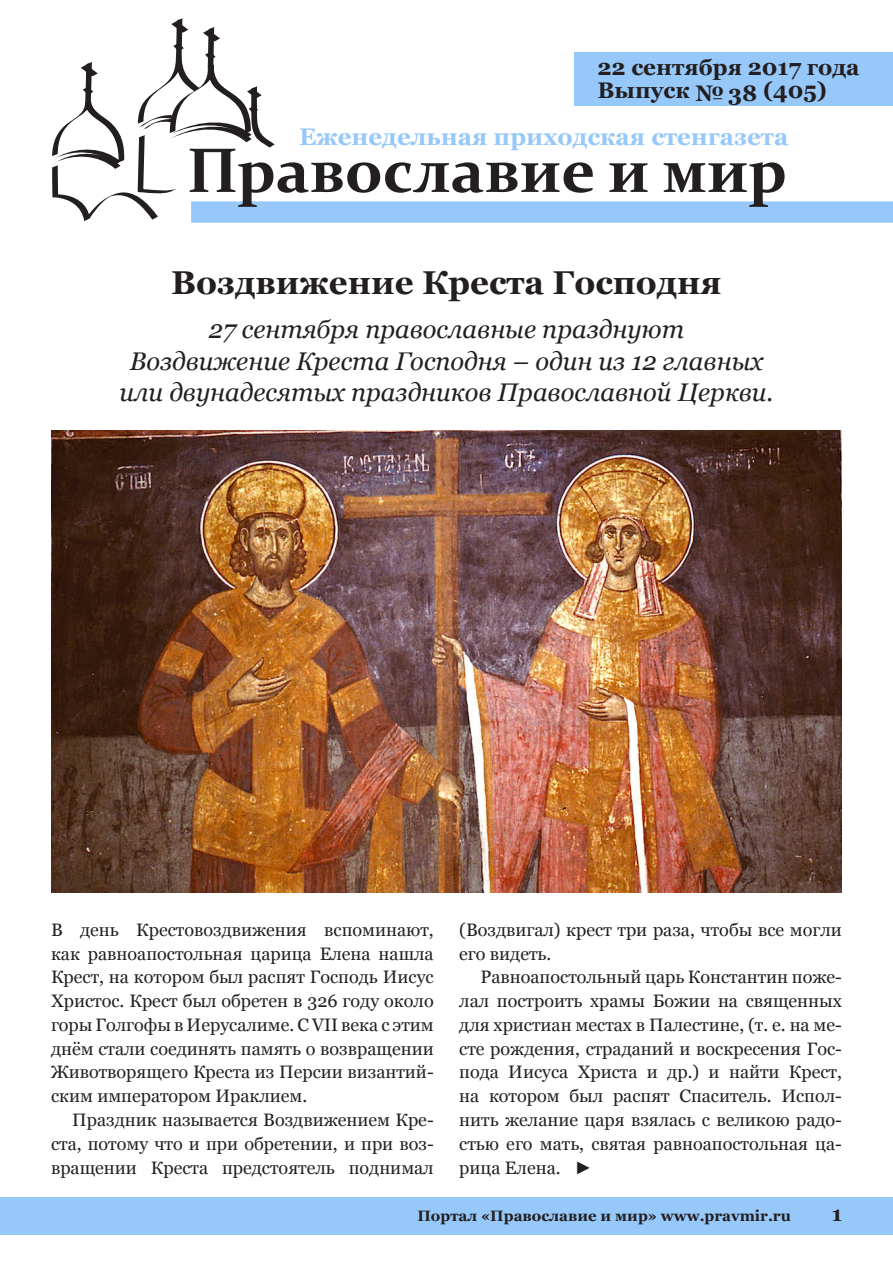
<style>
.page{position:relative;width:893px;height:1263px;background:#fff}
.page>*{position:absolute;margin:0;border:0;box-sizing:border-box;transform-origin:0 0}
.Zagolovok{font:700 33px "Georgia";color:#231f20}
.Author{font:italic 25.5px/31.5px "Georgia";color:#231f20;text-align:center}
.t1{font:700 24px "Georgia";color:#96c8fa}
.t2{font:700 22.5px/22.5px "Georgia";color:#231f20}
.t3{font:700 21px "Georgia";color:#231f20}
.Text{font:18px/23.7px "Georgia";color:#231f20;text-align:justify}
.Text_first{font:18px/23.7px "Georgia";color:#231f20;text-align:justify}
.Text-2{font:18px "Arial";color:#231f20}
.t4{font:700 15px "Georgia";color:#231f20}
</style>
<div class="page">
<div style="left:191px;top:201px;width:702px;height:22px;background:#96c8fa"></div>
<div style="left:574px;top:53px;width:319px;height:53px;background:#96c8fa"></div>
<svg style="left:52px;top:18px;width:541px;height:203px"></svg>
<svg style="left:609px;top:163px;width:39px;height:29px"></svg>
<svg style="left:664px;top:162px;width:121px;height:45px"></svg>
<div style="left:0;top:1197px;width:893px;height:37px;background:#96c8fa"></div>
<img style="left:51px;top:431px;width:791px;height:461px">
<p class="t2" style="left:597px;top:56px;width:264px">22 сентября 2017 года<br>Выпуск № 38 (405)</p>
<h3 class="t1" style="left:299px;top:122px;width:491px">Еженедельная приходская стенгазета</h3>
<p class="Zagolovok" style="left:171px;top:261px;width:552px">Воздвижение Креста Господня</p>
<p class="Author" style="left:119px;top:314px;width:655px">27 сентября православные празднуют<br>Воздвижение Креста Господня – один из 12 главных или двунадесятых праздников Православной Церкви.</p>
<p class="Text_first" style="left:51px;top:918px;width:384px">В день Крестовоздвижения вспоминают, как равноапостольная царица Елена нашла Крест, на котором был распят Господь Иисус Христос. Крест был обретен в 326 году около горы Голгофы в Иерусалиме. C VII века с этим днём стали соединять память о возвращении Животворящего Креста из Персии византий&shy;ским императором Ираклием.</p>
<p class="Text" style="left:51px;top:1108px;width:384px;text-indent:21px">Праздник называется Воздвижением Кре&shy;ста, потому что и при обретении, и при воз&shy;вращении Креста предстоятель поднимал</p>
<p class="Text" style="left:459px;top:918px;width:384px">(Воздвигал) крест три раза, чтобы все могли его видеть.</p>
<p class="Text" style="left:459px;top:966px;width:384px;text-indent:21px">Равноапостольный царь Константин поже&shy;лал построить храмы Божии на священных для христиан местах в Палестине, (т. е. на ме&shy;сте рождения, страданий и воскресения Гос&shy;пода Иисуса Христа и др.) и найти Крест, на котором был распят Спаситель. Испол&shy;нить желание царя взялась с великою радо&shy;стью его мать, святая равноапостольная ца&shy;рица Елена.</p>
<p class="Text-2" style="left:575px;top:1155px;width:19px">►</p>
<p class="t4" style="left:417px;top:1206px;width:375px">Портал «Православие и мир» www.pravmir.ru</p>
<p class="t3" style="left:832px;top:1200px;width:12px">1</p>
</div>
